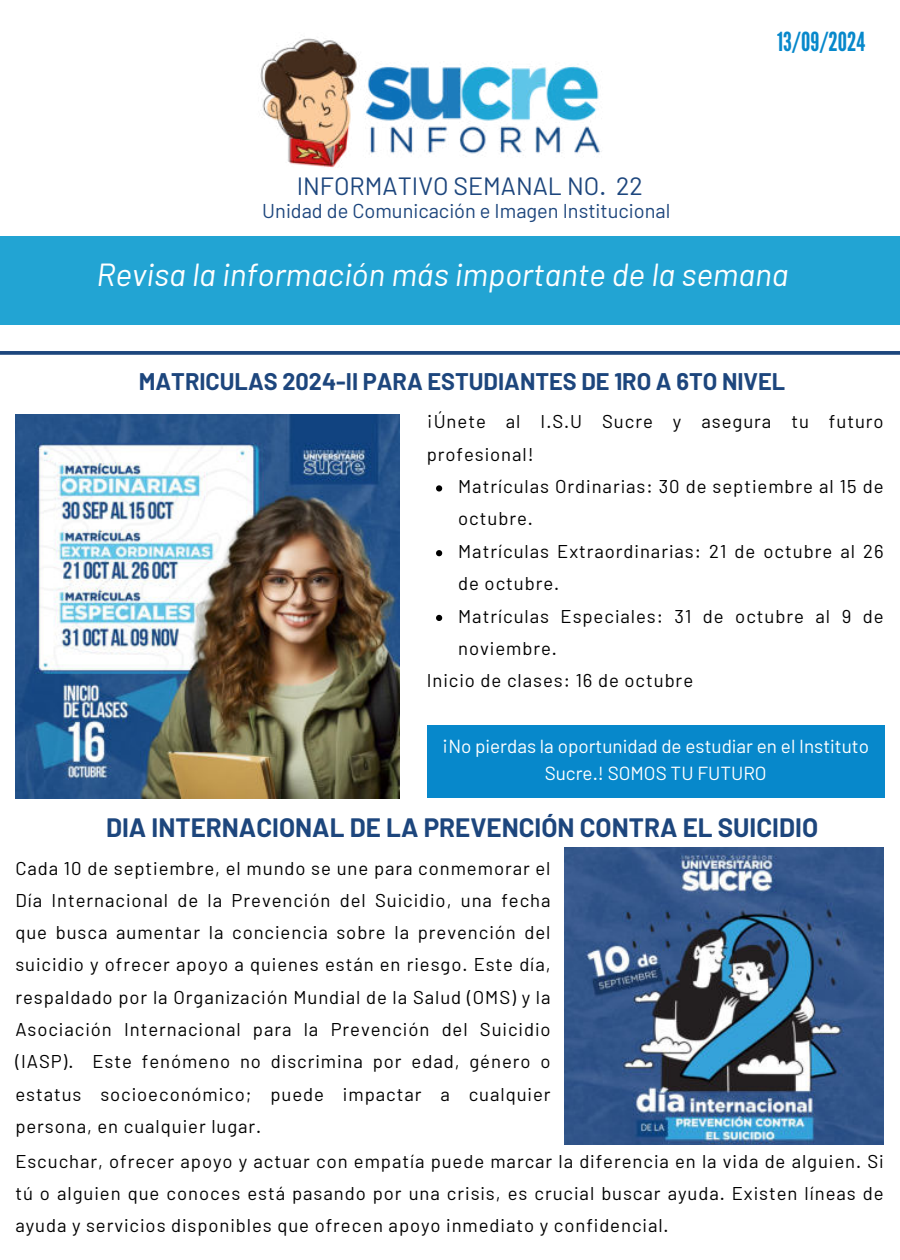
<style>
.page{position:relative;width:900px;height:1260px;background:#fff}
.page>*{position:absolute;margin:0;border:0;box-sizing:border-box;transform-origin:0 0}
.t1{font:italic 32px "Barlow";color:#fff}
.t2{font:26.25px "League Gothic";color:#0788cb}
.t3{font:700 26px "Barlow";color:#1d467d}
.t4{font:25px "Barlow";color:#1d467d}
.t5{font:700 23.5px "Barlow";color:#1d467d}
.t6{font:20px "Barlow";color:#1d467d}
.t7{font:19px/26.2px "Barlow";color:#fff;text-align:center}
.t8{font:18.5px/32.2px "Barlow";letter-spacing:.05em;color:#000;text-align:justify}
</style>
<div class="page">
<div style="left:0;top:236px;width:900px;height:88px;background:#22a4d3"></div>
<svg style="left:0;top:351px;width:900px;height:4px;fill:#1f487e"></svg>
<img style="left:260px;top:38px;width:342px;height:130px">
<img style="left:565px;top:848px;width:319px;height:296px">
<div style="left:427px;top:725px;width:458px;height:73px;background:#0788cb"></div>
<img style="left:15px;top:414px;width:385px;height:385px">
<svg style="left:436px;top:485px;width:6px;height:7px"></svg>
<svg style="left:436px;top:550px;width:6px;height:6px"></svg>
<svg style="left:436px;top:615px;width:6px;height:6px"></svg>
<h3 class="t4" style="left:297px;top:170px;width:348px">INFORMATIVO SEMANAL NO. 22</h3>
<p class="t6" style="left:262px;top:199px;width:410px">Unidad de Comunicación e Imagen Institucional</p>
<h2 class="t2" style="left:777px;top:26px;width:90px">13/09/2024</h2>
<h1 class="t1" style="left:96px;top:255px;width:694px">Revisa la información más importante de la semana</h1>
<p class="t5" style="left:139px;top:367px;width:648px">MATRICULAS 2024-II PARA ESTUDIANTES DE 1RO A 6TO NIVEL</p>
<p class="t8" style="left:427px;top:405px;width:458px">¡Únete al I.S.U Sucre y asegura tu futuro profesional!</p>
<p class="t8" style="left:458px;top:470px;width:427px">Matrículas Ordinarias: 30 de septiembre al 15 de</p>
<p class="t8" style="left:458px;top:502px;width:76px">octubre.</p>
<p class="t8" style="left:458px;top:535px;width:427px">Matrículas Extraordinarias: 21 de octubre al 26</p>
<p class="t8" style="left:458px;top:567px;width:103px">de octubre.</p>
<p class="t8" style="left:458px;top:599px;width:427px">Matrículas Especiales: 31 de octubre al 9 de</p>
<p class="t8" style="left:458px;top:632px;width:100px">noviembre.</p>
<p class="t8" style="left:427px;top:664px;width:268px">Inicio de clases: 16 de octubre</p>
<p class="t7" style="left:442px;top:733px;width:428px">¡No pierdas la oportunidad de estudiar en el Instituto<br>Sucre.! SOMOS TU FUTURO</p>
<h3 class="t3" style="left:106px;top:811px;width:714px">DIA INTERNACIONAL DE LA PREVENCIÓN CONTRA EL SUICIDIO</h3>
<p class="t8" style="left:15px;top:851px;width:537px">Cada 10 de septiembre, el mundo se une para conmemorar el Día Internacional de la Prevención del Suicidio, una fecha que busca aumentar la conciencia sobre la prevención del suicidio y ofrecer apoyo a quienes están en riesgo. Este día, respaldado por la Organización Mundial de la Salud (OMS) y la Asociación Internacional para la Prevención del Suicidio (IASP). Este fenómeno no discrimina por edad, género o estatus socioeconómico; puede impactar a cualquier persona, en cualquier lugar.</p>
<p class="t8" style="left:15px;top:1144px;width:870px">Escuchar, ofrecer apoyo y actuar con empatía puede marcar la diferencia en la vida de alguien. Si tú o alguien que conoces está pasando por una crisis, es crucial buscar ayuda. Existen líneas de ayuda y servicios disponibles que ofrecen apoyo inmediato y confidencial.</p>
</div>
